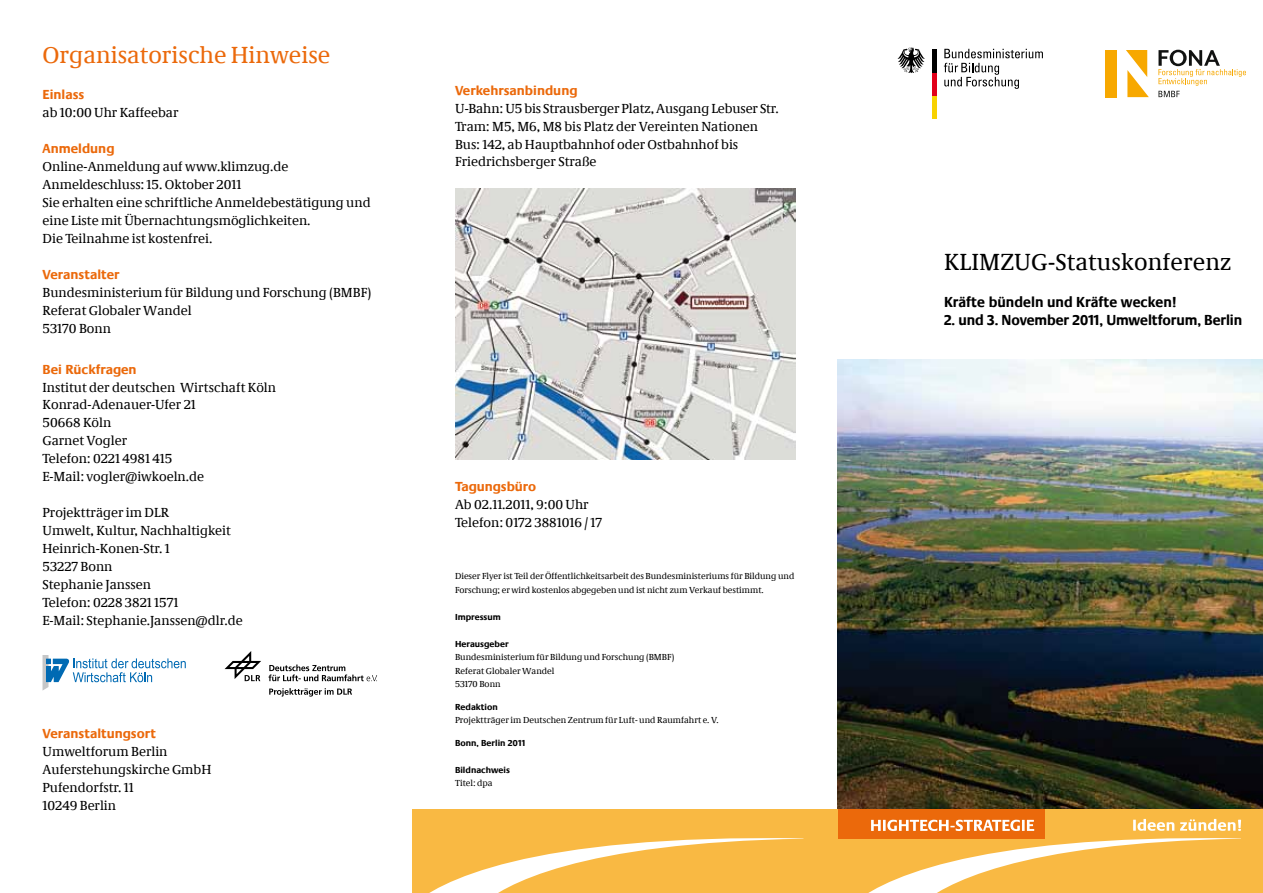
<style>
.page{position:relative;width:1263px;height:893px;background:#fff}
.page>*{position:absolute;margin:0;border:0;box-sizing:border-box;transform-origin:0 0}
.t1{font:24px "Neue Demos";color:#eb690b}
.t2{font:24px "Neue Demos";letter-spacing:.005em;color:#000}
.t3{font:700 15px "Neue Praxis";letter-spacing:-.01em;color:#000;scale:.95 1}
.t4{font:13.5px/18px "Neue Demos";color:#000}
.t5{font:700 13.5px "Neue Praxis";color:#eb690b}
.t6{font:9px/13.5px "Neue Demos";color:#000}
.t7{font:700 9px "Neue Praxis";color:#000}
</style>
<div class="page">
<img style="left:838px;top:360px;width:425px;height:450px">
<div style="left:412px;top:810px;width:427px;height:83px;background:#f9b943"></div>
<svg style="left:429px;top:838px;width:374px;height:55px"></svg>
<svg style="left:944px;top:49px;width:99px;height:40px"></svg>
<hr style="left:932px;top:96px;width:4px;height:23px;background:#f8d200">
<hr style="left:932px;top:72px;width:4px;height:24px;background:#e2001a">
<hr style="left:932px;top:49px;width:4px;height:23px;background:#000">
<svg style="left:897px;top:48px;width:28px;height:25px"></svg>
<svg style="left:43px;top:655px;width:143px;height:35px"></svg>
<div style="left:838px;top:810px;width:425px;height:83px;background:#f9b943"></div>
<div style="left:838px;top:810px;width:206px;height:29px;background:#eb690b"></div>
<svg style="left:868px;top:819px;width:373px;height:74px"></svg>
<svg style="left:225px;top:651px;width:36px;height:30px"></svg>
<svg style="left:269px;top:688px;width:83px;height:8px"></svg>
<svg style="left:268px;top:664px;width:109px;height:17px"></svg>
<img style="left:455px;top:189px;width:340px;height:270px">
<div style="left:1105px;top:50px;width:11px;height:47px;background:#f7a800"></div>
<svg style="left:1126px;top:50px;width:23px;height:47px"></svg>
<svg style="left:1158px;top:50px;width:88px;height:47px"></svg>
<h1 class="t1" style="left:43px;top:40px;width:289px">Organisatorische Hinweise</h1>
<p class="t5" style="left:43px;top:86px;width:43px">Einlass</p>
<p class="t4" style="left:43px;top:103px;width:137px">ab 10:00 Uhr Kaffeebar</p>
<p class="t5" style="left:43px;top:140px;width:73px">Anmeldung</p>
<p class="t4" style="left:43px;top:157px;width:330px">Online-Anmeldung auf www.klimzug.de Anmeldeschluss: 15. Oktober 2011<br>Sie erhalten eine schriftliche Anmeldebestätigung und eine Liste mit Übernachtungsmöglichkeiten.<br>Die Teilnahme ist kostenfrei.</p>
<p class="t5" style="left:43px;top:266px;width:79px">Veranstalter</p>
<p class="t4" style="left:43px;top:283px;width:330px">Bundesministerium für Bildung und Forschung (BMBF)<br>Referat Globaler Wandel<br>53170 Bonn</p>
<p class="t5" style="left:43px;top:361px;width:96px">Bei Rückfragen</p>
<p class="t4" style="left:43px;top:378px;width:235px">Institut der deutschen Wirtschaft Köln<br>Konrad-Adenauer-Ufer 21<br>50668 Köln<br>Garnet Vogler<br>Telefon: 0221 4981 415<br>E-Mail: vogler@iwkoeln.de</p>
<p class="t4" style="left:43px;top:504px;width:202px">Projektträger im DLR<br>Umwelt, Kultur, Nachhaltigkeit<br>Heinrich-Konen-Str. 1<br>53227 Bonn<br>Stephanie Janssen<br>Telefon: 0228 3821 1571<br>E-Mail: Stephanie.Janssen@dlr.de</p>
<p class="t5" style="left:43px;top:725px;width:115px">Veranstaltungsort</p>
<p class="t4" style="left:43px;top:742px;width:170px">Umweltforum Berlin<br>Auferstehungskirche GmbH<br>Pufendorfstr. 11<br>10249 Berlin</p>
<p class="t5" style="left:455px;top:82px;width:124px">Verkehrsanbindung</p>
<p class="t4" style="left:455px;top:99px;width:325px">U-Bahn: U5 bis Strausberger Platz, Ausgang Lebuser Str.<br>Tram: M5, M6, M8 bis Platz der Vereinten Nationen Bus: 142, ab Hauptbahnhof oder Ostbahnhof bis Friedrichsberger Straße</p>
<p class="t5" style="left:455px;top:478px;width:83px">Tagungsbüro</p>
<p class="t4" style="left:455px;top:495px;width:149px">Ab 02.11.2011, 9:00 Uhr<br>Telefon: 0172 3881016 / 17</p>
<p class="t6" style="left:455px;top:569px;width:341px">Dieser Flyer ist Teil der Öffentlichkeitsarbeit des Bundesministeriums für Bildung und<br>Forschung; er wird kostenlos abgegeben und ist nicht zum Verkauf bestimmt.</p>
<p class="t7" style="left:455px;top:611px;width:47px">Impressum</p>
<p class="t7" style="left:455px;top:638px;width:55px">Herausgeber</p>
<p class="t6" style="left:455px;top:650px;width:221px">Bundesministerium für Bildung und Forschung (BMBF)<br>Referat Globaler Wandel<br>53170 Bonn</p>
<p class="t7" style="left:455px;top:701px;width:44px">Redaktion</p>
<p class="t6" style="left:455px;top:713px;width:265px">Projektträger im Deutschen Zentrum für Luft- und Raumfahrt e. V.</p>
<p class="t7" style="left:455px;top:737px;width:72px">Bonn, Berlin 2011</p>
<p class="t7" style="left:455px;top:764px;width:56px">Bildnachweis</p>
<p class="t6" style="left:455px;top:776px;width:39px">Titel: dpa</p>
<h1 class="t2" style="left:944px;top:248px;width:289px">KLIMZUG-Statuskonferenz</h1>
<p class="t3" style="left:944px;top:293px;width:247px">Kräfte bündeln und Kräfte wecken!</p>
<p class="t3" style="left:944px;top:311px;width:315px">2. und 3. November 2011, Umweltforum, Berlin</p>
</div>
